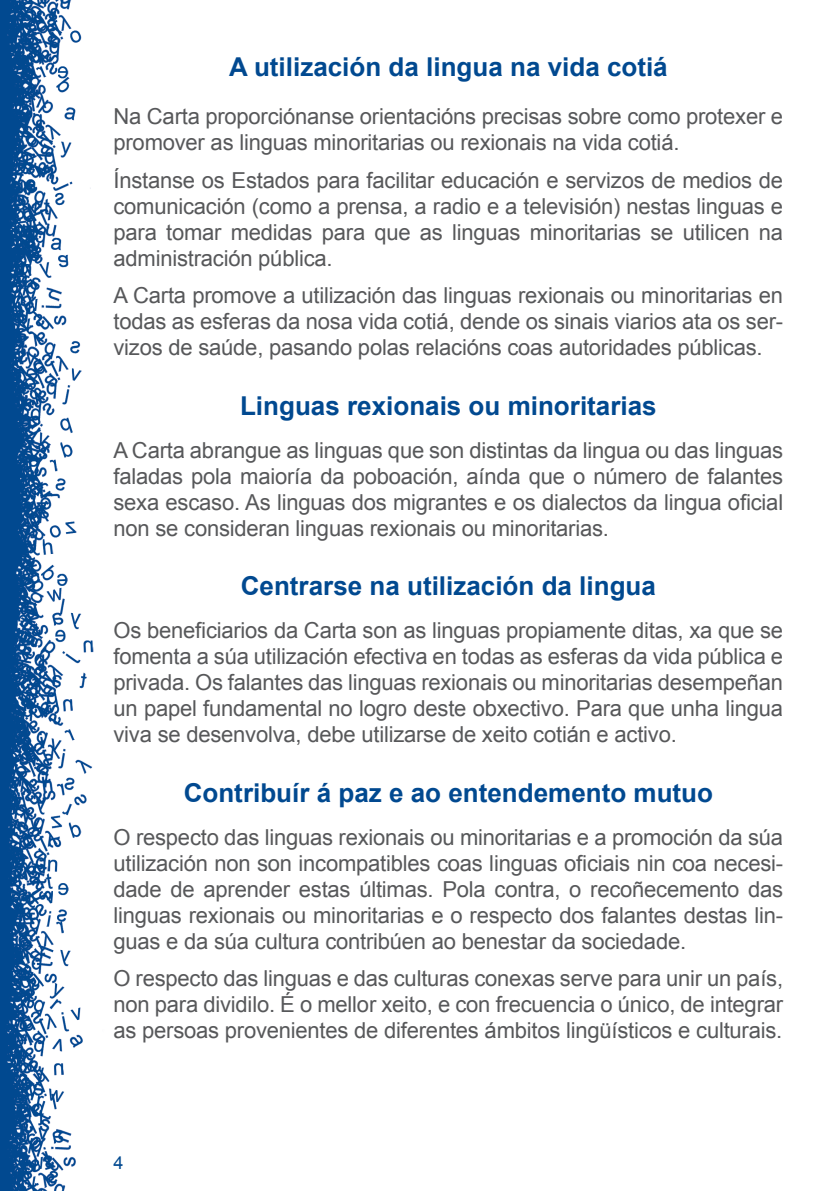
<style>
.page{position:relative;width:840px;height:1191px;background:#fff}
.page>*{position:absolute;margin:0;border:0;box-sizing:border-box;transform-origin:0 0}
.t1{font:700 26px "Arial";color:#014990}
.t2{font:22px/26px "Arial";letter-spacing:-.01em;color:#57585a;text-align:justify}
.t3{font:18px "Arial";color:#014990}
</style>
<div class="page">
<img style="left:0;top:0;width:94px;height:1191px">
<p class="t1" style="left:229px;top:52px;width:440px">A utilización da lingua na vida cotiá</p>
<p class="t2" style="left:113px;top:104px;width:670px">Na Carta proporciónanse orientacións precisas sobre como protexer e promover as linguas minoritarias ou rexionais na vida cotiá.</p>
<p class="t2" style="left:113px;top:167px;width:670px">Ínstanse os Estados para facilitar educación e servizos de medios de comunicación (como a prensa, a radio e a televisión) nestas linguas e para tomar medidas para que as linguas minoritarias se utilicen na administración pública.</p>
<p class="t2" style="left:113px;top:282px;width:670px">A Carta promove a utilización das linguas rexionais ou minoritarias en todas as esferas da nosa vida cotiá, dende os sinais viarios ata os ser&shy;vizos de saúde, pasando polas relacións coas autoridades públicas.</p>
<p class="t1" style="left:240px;top:391px;width:418px">Linguas rexionais ou minoritarias</p>
<p class="t2" style="left:113px;top:437px;width:670px">A Carta abrangue as linguas que son distintas da lingua ou das linguas faladas pola maioría da poboación, aínda que o número de falantes sexa escaso. As linguas dos migrantes e os dialectos da lingua oficial non se consideran linguas rexionais ou minoritarias.</p>
<p class="t1" style="left:241px;top:572px;width:416px">Centrarse na utilización da lingua</p>
<p class="t2" style="left:113px;top:617px;width:670px">Os beneficiarios da Carta son as linguas propiamente ditas, xa que se fomenta a súa utilización efectiva en todas as esferas da vida pública e privada. Os falantes das linguas rexionais ou minoritarias desempeñan un papel fundamental no logro deste obxectivo. Para que unha lingua viva se desenvolva, debe utilizarse de xeito cotián e activo.</p>
<p class="t1" style="left:184px;top:778px;width:530px">Contribuír á paz e ao entendemento mutuo</p>
<p class="t2" style="left:113px;top:824px;width:670px">O respecto das linguas rexionais ou minoritarias e a promoción da súa utilización non son incompatibles coas linguas oficiais nin coa necesi&shy;dade de aprender estas últimas. Pola contra, o recoñecemento das linguas rexionais ou minoritarias e o respecto dos falantes destas lin&shy;guas e da súa cultura contribúen ao benestar da sociedade.</p>
<p class="t2" style="left:113px;top:965px;width:670px">O respecto das linguas e das culturas conexas serve para unir un país, non para dividilo. É o mellor xeito, e con frecuencia o único, de integrar as persoas provenientes de diferentes ámbitos lingüísticos e culturais.</p>
<p class="t3" style="left:113px;top:1152px;width:12px">4</p>
</div>
